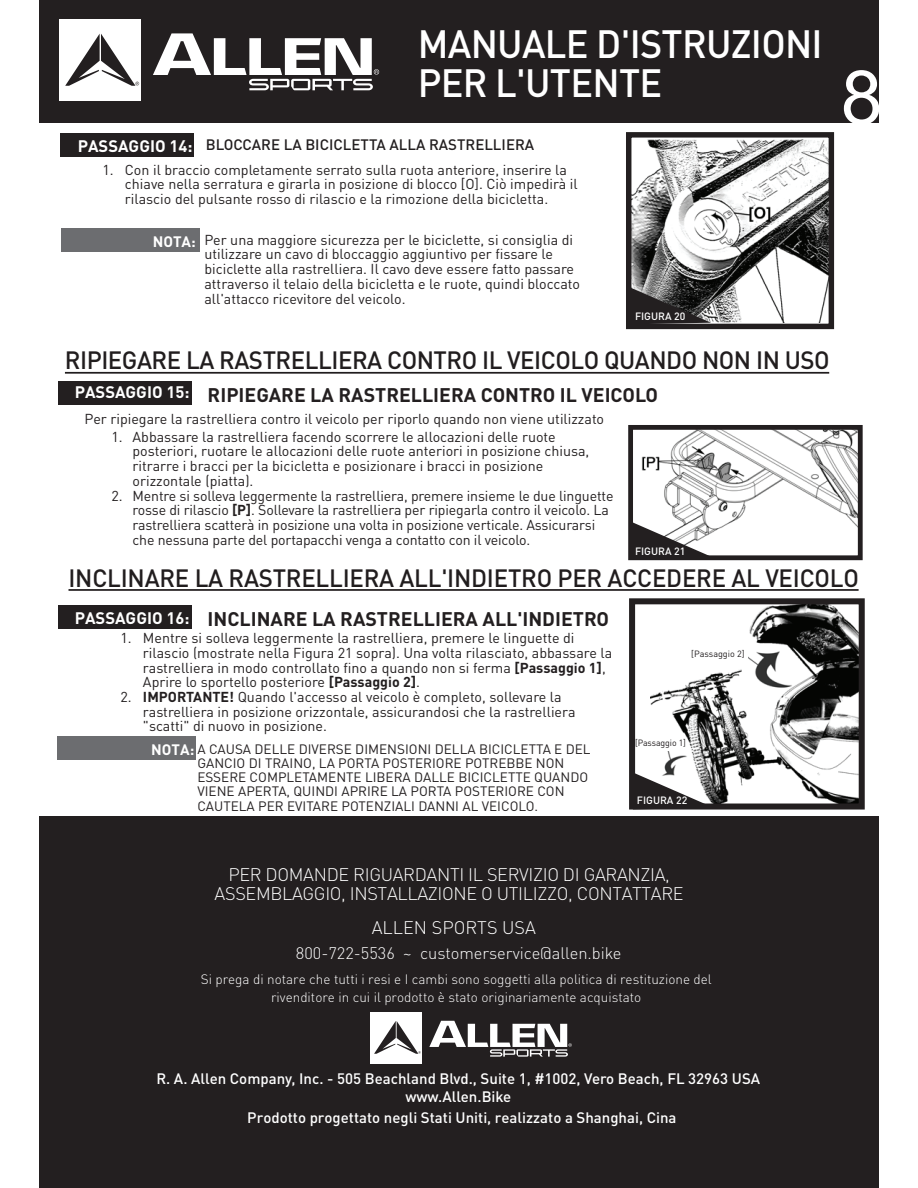
<style>
.page{position:relative;width:918px;height:1188px;background:#fff}
.page>*{position:absolute;margin:0;border:0;box-sizing:border-box;transform-origin:0 0}
.t1{font:500 39px/39px "DINOT";letter-spacing:-.02em;color:#fff}
.t2{font:500 24.75px "DINOT";letter-spacing:-.01em;color:#211d1e}
.t3{font:700 19.5px "DINOT";color:#231f20}
.t4{font:300 18px/19.5px "DINOT";letter-spacing:-.02em;color:#fff;text-align:center}
.t5{font:300 18px "DINOT";color:#fff}
.t6{font:300 16.5px "DINOT";color:#fff}
.t7{font:500 15px/18px "DINOT";color:#fff;text-align:center}
.t8{font:500 15px "DINOT";color:#231f20}
.t9{font:700 15px "DINOT";color:#fff}
.t10{font:14.25px/14.7px "DINOT";color:#231f20}
.t11{font:13.5px/14.2px "DINOT";color:#231f20}
.t12{font:300 13.5px/18px "DINOT";color:#fff;text-align:center}
.t13{font:500 10.5px "DINOT";color:#fff}
.t14{font:9px "DINOT";letter-spacing:-.005em;color:#211d1e}
.s1{font-weight:700;font-size:16.5px;color:#fff}
.s2{font-weight:700}
.s3{font-size:16.5px;color:#fff}
</style>
<div class="page">
<img style="left:650px;top:605px;width:208px;height:198px">
<img style="left:632px;top:139px;width:196px;height:183px">
<div style="left:39px;top:0;width:840px;height:123px;background:#231f20"></div>
<div style="left:59px;top:19px;width:82px;height:82px;background:#fff"></div>
<svg style="left:65px;top:34px;width:74px;height:52px"></svg>
<svg style="left:153px;top:33px;width:226px;height:57px"></svg>
<div style="left:39px;top:816px;width:840px;height:372px;background:#231f20"></div>
<div style="left:370px;top:1012px;width:52px;height:51px;background:#fff"></div>
<svg style="left:374px;top:1021px;width:47px;height:33px"></svg>
<svg style="left:429px;top:1021px;width:143px;height:36px"></svg>
<img style="left:641px;top:431px;width:216px;height:102px">
<div style="left:58px;top:381px;width:134px;height:24px;background:#231f20"></div>
<svg style="left:634px;top:522px;width:78px;height:32px"></svg>
<div style="left:628px;top:425px;width:235px;height:135px;border:5px solid #231f20"></div>
<div style="left:58px;top:605px;width:134px;height:24px;background:#231f20"></div>
<div style="left:57px;top:736px;width:138px;height:24px;background:#6c6d70"></div>
<svg style="left:636px;top:773px;width:78px;height:30px"></svg>
<div style="left:629px;top:598px;width:236px;height:212px;border:6px solid #231f20"></div>
<svg style="left:844px;top:70px;width:35px;height:53px"></svg>
<div style="left:60px;top:133px;width:133px;height:24px;background:#231f20"></div>
<svg style="left:632px;top:288px;width:79px;height:35px;background:#373535"></svg>
<div style="left:626px;top:132px;width:208px;height:197px;border:5px solid #231f20"></div>
<div style="left:61px;top:228px;width:139px;height:24px;background:#6c6d70"></div>
<hr style="left:65px;top:372px;width:764px;height:2px;background:#211d1e">
<hr style="left:69px;top:589px;width:790px;height:2px;background:#211d1e">
<div style="left:678px;top:645px;width:70px;height:16px;background:#fff"></div>
<div style="left:636px;top:738px;width:51px;height:12px;background:#fff"></div>
<h1 class="t1" style="left:418px;top:24px;width:406px">MANUALE D'ISTRUZIONI<br>PER L'UTENTE</h1>
<p class="t8" style="left:78px;top:135px;width:458px"><span class="s1">PASSAGGIO 14:</span> BLOCCARE LA BICICLETTA ALLA RASTRELLIERA</p>
<p class="t10" style="left:125px;top:162px;width:454px;text-indent:-23px">1. Con il braccio completamente serrato sulla ruota anteriore, inserire la chiave nella serratura e girarla in posizione di blocco [O]. Ciò impedirà il rilascio del pulsante rosso di rilascio e la rimozione della bicicletta.</p>
<p class="t10" style="left:204px;top:232px;width:377px">Per una maggiore sicurezza per le biciclette, si consiglia di utilizzare un cavo di bloccaggio aggiuntivo per fissare le biciclette alla rastrelliera. Il cavo deve essere fatto passare attraverso il telaio della bicicletta e le ruote, quindi bloccato all'attacco ricevitore del veicolo.</p>
<p class="t9" style="left:153px;top:231px;width:45px">NOTA:</p>
<p class="t13" style="left:635px;top:310px;width:52px">FIGURA 20</p>
<h2 class="t2" style="left:65px;top:345px;width:766px">RIPIEGARE LA RASTRELLIERA CONTRO IL VEICOLO QUANDO NON IN USO</h2>
<h3 class="t3" style="left:75px;top:382px;width:585px"><sup>PASSAGGIO</sup> <sup>15:</sup> RIPIEGARE LA RASTRELLIERA CONTRO IL VEICOLO</h3>
<p class="t10" style="left:85px;top:411px;width:521px">Per ripiegare la rastrelliera contro il veicolo per riporlo quando non viene utilizzato</p>
<p class="t10" style="left:133px;top:429px;width:458px;text-indent:-21px">1. Abbassare la rastrelliera facendo scorrere le allocazioni delle ruote posteriori, ruotare le allocazioni delle ruote anteriori in posizione chiusa, ritrarre i bracci per la bicicletta e posizionare i bracci in posizione orizzontale (piatta).</p>
<p class="t10" style="left:133px;top:487px;width:482px;text-indent:-21px">2. Mentre si solleva leggermente la rastrelliera, premere insieme le due linguette rosse di rilascio <span class="s2">[P]</span>. Sollevare la rastrelliera per ripiegarla contro il veicolo. La rastrelliera scatterà in posizione una volta in posizione verticale. Assicurarsi che nessuna parte del portapacchi venga a contatto con il veicolo.</p>
<p class="t13" style="left:635px;top:544px;width:52px">FIGURA 21</p>
<h2 class="t2" style="left:69px;top:562px;width:792px">INCLINARE LA RASTRELLIERA ALL'INDIETRO PER ACCEDERE AL VEICOLO</h2>
<h3 class="t3" style="left:75px;top:607px;width:536px"><span class="s3">PASSAGGIO 16:</span> INCLINARE LA RASTRELLIERA ALL'INDIETRO</h3>
<p class="t10" style="left:143px;top:630px;width:471px;text-indent:-23px">1. Mentre si solleva leggermente la rastrelliera, premere le linguette di rilascio (mostrate nella Figura 21 sopra). Una volta rilasciato, abbassare la rastrelliera in modo controllato fino a quando non si ferma <span class="s2">[Passaggio 1]</span>, Aprire lo sportello posteriore <span class="s2">[Passaggio 2]</span>.</p>
<p class="t10" style="left:143px;top:689px;width:434px;text-indent:-23px">2. <span class="s2">IMPORTANTE!</span> Quando l'accesso al veicolo è completo, sollevare la rastrelliera in posizione orizzontale, assicurandosi che la rastrelliera "scatti" di nuovo in posizione.</p>
<p class="t11" style="left:197px;top:741px;width:395px">A CAUSA DELLE DIVERSE DIMENSIONI DELLA BICICLETTA E DEL GANCIO DI TRAINO, LA PORTA POSTERIORE POTREBBE NON ESSERE COMPLETAMENTE LIBERA DALLE BICICLETTE QUANDO VIENE APERTA, QUINDI APRIRE LA PORTA POSTERIORE CON CAUTELA PER EVITARE POTENZIALI DANNI AL VEICOLO.</p>
<p class="t9" style="left:151px;top:740px;width:45px">NOTA:</p>
<p class="t14" style="left:691px;top:647px;width:55px">[Passaggio 2]</p>
<p class="t14" style="left:635px;top:737px;width:52px">[Passaggio 1]</p>
<p class="t13" style="left:637px;top:793px;width:52px">FIGURA 22</p>
<p class="t4" style="left:215px;top:864px;width:471px">PER DOMANDE RIGUARDANTI IL SERVIZIO DI GARANZIA,<br>ASSEMBLAGGIO, INSTALLAZIONE O UTILIZZO, CONTATTARE</p>
<p class="t5" style="left:372px;top:916px;width:166px">ALLEN SPORTS USA</p>
<p class="t6" style="left:296px;top:943px;width:327px">800-722-5536 ~ customerservice@allen.bike</p>
<p class="t12" style="left:201px;top:970px;width:512px">Si prega di notare che tutti i resi e I cambi sono soggetti alla politica di restituzione del rivenditore in cui il prodotto è stato originariamente acquistato</p>
<p class="t7" style="left:156px;top:1069px;width:605px">R. A. Allen Company, Inc. - 505 Beachland Blvd., Suite 1, #1002, Vero Beach, FL 32963 USA www.Allen.Bike</p>
<p class="t7" style="left:247px;top:1108px;width:431px">Prodotto progettato negli Stati Uniti, realizzato a Shanghai, Cina</p>
</div>
